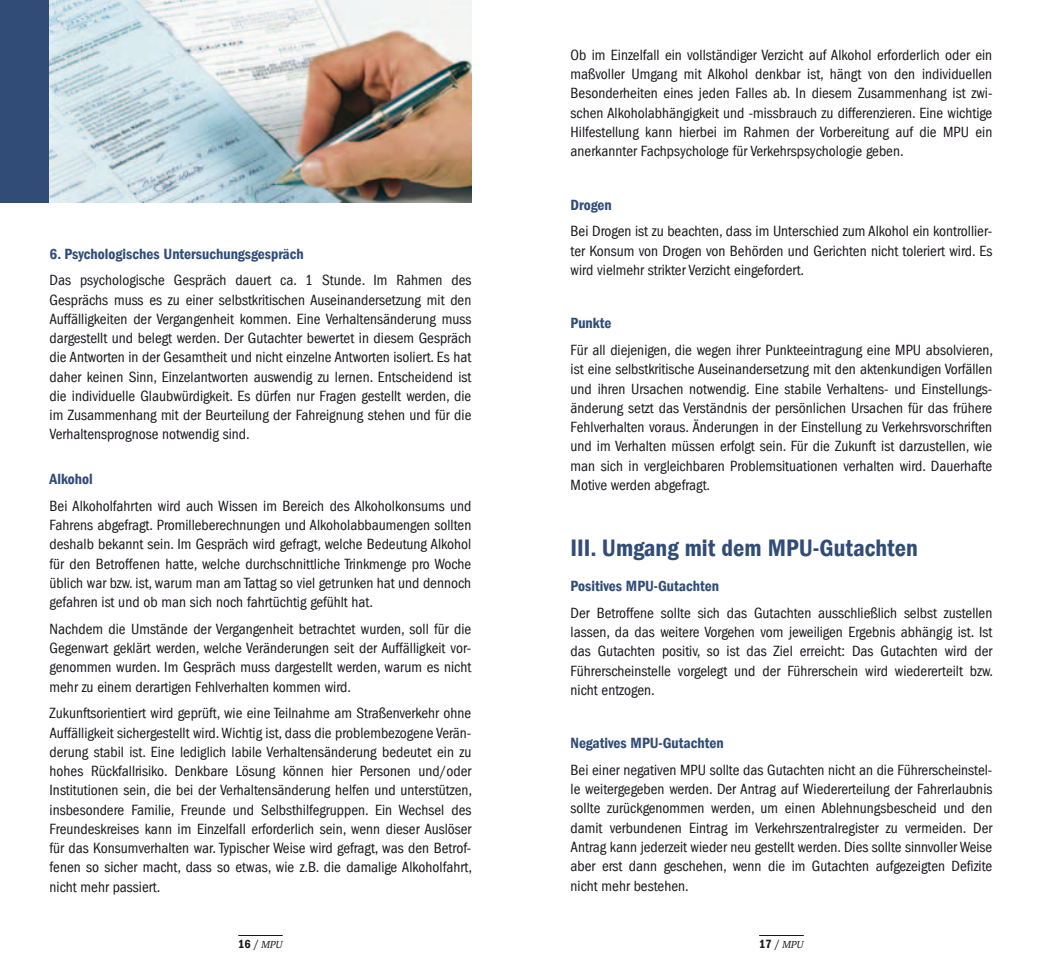
<style>
.page{position:relative;width:1042px;height:968px;background:#fff}
.page>*{position:absolute;margin:0;border:0;box-sizing:border-box;transform-origin:0 0}
.t1{font:24.5px "Franklin Gothic LT Com Dm Cn";color:#304c77}
.t2{font:condensed 15.22px/19.2px "Franklin Gothic LT Com";color:#1a171c;text-align:justify}
.t3{font:15.22px "Franklin Gothic LT Com Dm Cn";color:#304c77}
.t4{font:italic 10.5px "Charter ITC Pro";letter-spacing:-.01em;color:#1a171c}
.s1{font-family:"Franklin Gothic LT Com Dm Cn";font-style:normal;font-size:12.25px}
.s2{font-family:"Franklin Gothic LT Com";font-style:normal;font-stretch:condensed;font-size:12.25px}
</style>
<div class="page">
<hr style="left:238px;top:935px;width:45px;height:1px;background:#1a171c">
<hr style="left:759px;top:935px;width:45px;height:1px;background:#1a171c">
<div style="left:0;top:0;width:50px;height:202px;background:#304c77"></div>
<img style="left:50px;top:0;width:421px;height:202px">
<p class="t3" style="left:50px;top:245px;width:256px">6. Psychologisches Untersuchungsgespräch</p>
<p class="t2" style="left:50px;top:271px;width:423px">Das psychologische Gespräch dauert ca. 1 Stunde. Im Rahmen des Gesprächs muss es zu einer selbstkritischen Auseinandersetzung mit den Auffälligkeiten der Vergangenheit kommen. Eine Verhaltensänderung muss dargestellt und belegt werden. Der Gutachter bewertet in diesem Gespräch die Antworten in der Gesamtheit und nicht einzelne Antworten isoliert. Es hat daher keinen Sinn, Einzelantworten auswendig zu lernen. Entscheidend ist die individuelle Glaubwürdigkeit. Es dürfen nur Fragen gestellt werden, die im Zusammenhang mit der Beurteilung der Fahreignung stehen und für die Verhaltensprognose notwendig sind.</p>
<p class="t3" style="left:50px;top:470px;width:45px">Alkohol</p>
<p class="t2" style="left:50px;top:496px;width:423px">Bei Alkoholfahrten wird auch Wissen im Bereich des Alkoholkonsums und Fahrens abgefragt. Promilleberechnungen und Alkoholabbaumengen sollten deshalb bekannt sein. Im Gespräch wird gefragt, welche Bedeutung Alkohol für den Betroffenen hatte, welche durchschnittliche Trinkmenge pro Woche üblich war bzw. ist, warum man am Tattag so viel getrunken hat und dennoch gefahren ist und ob man sich noch fahrtüchtig gefühlt hat.</p>
<p class="t2" style="left:50px;top:619px;width:423px">Nachdem die Umstände der Vergangenheit betrachtet wurden, soll für die Gegenwart geklärt werden, welche Veränderungen seit der Auffälligkeit vor&shy;genommen wurden. Im Gespräch muss dargestellt werden, warum es nicht mehr zu einem derartigen Fehlverhalten kommen wird.</p>
<p class="t2" style="left:50px;top:703px;width:424px">Zukunftsorientiert wird geprüft, wie eine Teilnahme am Straßenverkehr ohne Auffälligkeit sichergestellt wird. Wichtig ist, dass die problembezogene Verän&shy;derung stabil ist. Eine lediglich labile Verhaltensänderung bedeutet ein zu hohes Rückfallrisiko. Denkbare Lösung können hier Personen und/oder Institutionen sein, die bei der Verhaltensänderung helfen und unterstützen, insbesondere Familie, Freunde und Selbsthilfegruppen. Ein Wechsel des Freundeskreises kann im Einzelfall erforderlich sein, wenn dieser Auslöser für das Konsumverhalten war. Typischer Weise wird gefragt, was den Betrof&shy;fenen so sicher macht, dass so etwas, wie z.B. die damalige Alkoholfahrt, nicht mehr passiert.</p>
<p class="t2" style="left:570px;top:45px;width:423px">Ob im Einzelfall ein vollständiger Verzicht auf Alkohol erforderlich oder ein maßvoller Umgang mit Alkohol denkbar ist, hängt von den individuellen Besonderheiten eines jeden Falles ab. In diesem Zusammenhang ist zwi&shy;schen Alkoholabhängigkeit und -missbrauch zu differenzieren. Eine wichtige Hilfestellung kann hierbei im Rahmen der Vorbereitung auf die MPU ein anerkannter Fachpsychologe für Verkehrspsychologie geben.</p>
<p class="t3" style="left:570px;top:196px;width:43px">Drogen</p>
<p class="t2" style="left:570px;top:222px;width:423px">Bei Drogen ist zu beachten, dass im Unterschied zum Alkohol ein kontrollier&shy;ter Konsum von Drogen von Behörden und Gerichten nicht toleriert wird. Es wird vielmehr strikter Verzicht eingefordert.</p>
<p class="t3" style="left:570px;top:314px;width:42px">Punkte</p>
<p class="t2" style="left:570px;top:340px;width:424px">Für all diejenigen, die wegen ihrer Punkteeintragung eine MPU absolvieren, ist eine selbstkritische Auseinandersetzung mit den aktenkundigen Vorfällen und ihren Ursachen notwendig. Eine stabile Verhaltens- und Einstellungs&shy;änderung setzt das Verständnis der persönlichen Ursachen für das frühere Fehlverhalten voraus. Änderungen in der Einstellung zu Verkehrsvorschriften und im Verhalten müssen erfolgt sein. Für die Zukunft ist darzustellen, wie man sich in vergleichbaren Problemsituationen verhalten wird. Dauerhafte Motive werden abgefragt.</p>
<h1 class="t1" style="left:570px;top:533px;width:349px">III. Umgang mit dem MPU-Gutachten</h1>
<p class="t3" style="left:570px;top:577px;width:150px">Positives MPU-Gutachten</p>
<p class="t2" style="left:570px;top:603px;width:424px">Der Betroffene sollte sich das Gutachten ausschließlich selbst zustellen lassen, da das weitere Vorgehen vom jeweiligen Ergebnis abhängig ist. Ist das Gutachten positiv, so ist das Ziel erreicht: Das Gutachten wird der Führerscheinstelle vorgelegt und der Führerschein wird wiedererteilt bzw. nicht entzogen.</p>
<p class="t3" style="left:570px;top:734px;width:155px">Negatives MPU-Gutachten</p>
<p class="t2" style="left:570px;top:760px;width:423px">Bei einer negativen MPU sollte das Gutachten nicht an die Führerscheinstel&shy;le weitergegeben werden. Der Antrag auf Wiedererteilung der Fahrerlaubnis sollte zurückgenommen werden, um einen Ablehnungsbescheid und den damit verbundenen Eintrag im Verkehrszentralregister zu vermeiden. Der Antrag kann jederzeit wieder neu gestellt werden. Dies sollte sinnvoller Weise aber erst dann geschehen, wenn die im Gutachten aufgezeigten Defizite nicht mehr bestehen.</p>
<p class="t4" style="left:238px;top:937px;width:46px"><span class="s1">16</span> <span class="s2">/</span> MPU</p>
<p class="t4" style="left:759px;top:937px;width:46px"><span class="s1">17</span> <span class="s2">/</span> MPU</p>
</div>
